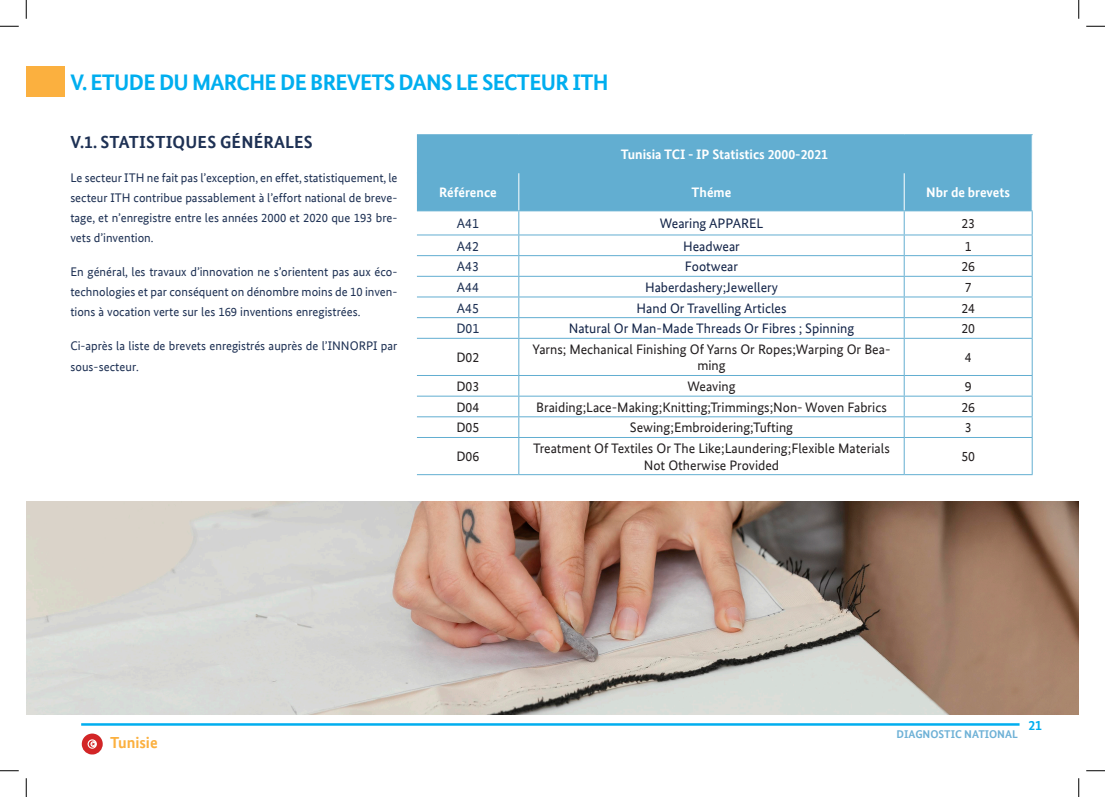
<style>
.page{position:relative;width:1105px;height:797px;background:#fff}
.page>*{position:absolute;margin:0;border:0;box-sizing:border-box;transform-origin:0 0}
.t1{font:700 22.5px "Bundes Sans Office";letter-spacing:-.03em;color:#00aeef}
.t2{font:700 17.5px "Bundes Sans Office";letter-spacing:.01em;color:#1e3154}
.t3{font:700 16px "Bundes Sans Office";color:#fbb03f}
.t4{font:13.75px/16.5px "Bundes Sans Office";color:#231f20;text-align:center}
.t5{font:13.75px "Bundes Sans Office";color:#132448}
.t6{font:700 13.75px "Bundes Sans Office";color:#fff}
.t7{font:13.75px "Bundes Sans Office";color:#1e3154}
.t8{font:700 13.75px "Bundes Sans Office";color:#00aeef}
.t9{font:12.5px/20px "Bundes Sans Office";color:#1e3154;text-align:justify}
.t10{font:700 11.25px "Bundes Sans Office";color:#6eb1d6}
</style>
<div class="page">
<hr style="left:81px;top:723px;width:938px;height:2px;background:#00aeef">
<svg style="left:82px;top:733px;width:21px;height:21px"></svg>
<div style="left:88px;top:739px;width:9px;height:9px;background:#fff;border-radius:50%"></div>
<svg style="left:89px;top:740px;width:6px;height:7px"></svg>
<div style="left:417px;top:135px;width:615px;height:75px;background:#62aed1"></div>
<hr style="left:417px;top:134px;width:102px;height:1px;background:#62aed1">
<hr style="left:519px;top:134px;width:385px;height:1px;background:#62aed1">
<hr style="left:904px;top:134px;width:129px;height:1px;background:#62aed1">
<hr style="left:417px;top:172px;width:102px;height:1px;background:#62aed1">
<hr style="left:519px;top:172px;width:385px;height:1px;background:#62aed1">
<hr style="left:904px;top:172px;width:128px;height:1px;background:#62aed1">
<hr style="left:417px;top:210px;width:102px;height:1px;background:#62aed1">
<hr style="left:519px;top:210px;width:385px;height:1px;background:#62aed1">
<hr style="left:904px;top:210px;width:129px;height:1px;background:#62aed1">
<hr style="left:417px;top:234px;width:102px;height:1px;background:#62aed1">
<hr style="left:519px;top:234px;width:385px;height:1px;background:#62aed1">
<hr style="left:904px;top:234px;width:129px;height:1px;background:#62aed1">
<hr style="left:417px;top:255px;width:102px;height:1px;background:#62aed1">
<hr style="left:519px;top:255px;width:385px;height:1px;background:#62aed1">
<hr style="left:904px;top:255px;width:129px;height:1px;background:#62aed1">
<hr style="left:417px;top:276px;width:102px;height:1px;background:#62aed1">
<hr style="left:519px;top:276px;width:385px;height:1px;background:#62aed1">
<hr style="left:904px;top:276px;width:129px;height:1px;background:#62aed1">
<hr style="left:417px;top:296px;width:102px;height:1px;background:#62aed1">
<hr style="left:519px;top:296px;width:385px;height:1px;background:#62aed1">
<hr style="left:904px;top:296px;width:129px;height:1px;background:#62aed1">
<hr style="left:417px;top:317px;width:102px;height:1px;background:#62aed1">
<hr style="left:519px;top:317px;width:385px;height:1px;background:#62aed1">
<svg style="left:518px;top:211px;width:1px;height:127px"></svg>
<hr style="left:904px;top:317px;width:129px;height:1px;background:#62aed1">
<svg style="left:904px;top:211px;width:1px;height:127px"></svg>
<svg style="left:1032px;top:211px;width:1px;height:127px"></svg>
<hr style="left:417px;top:338px;width:102px;height:1px;background:#62aed1">
<hr style="left:519px;top:338px;width:385px;height:1px;background:#62aed1">
<hr style="left:518px;top:339px;width:1px;height:36px;background:#62aed1">
<hr style="left:904px;top:338px;width:129px;height:1px;background:#62aed1">
<hr style="left:904px;top:339px;width:1px;height:36px;background:#62aed1">
<hr style="left:1032px;top:339px;width:1px;height:36px;background:#62aed1">
<hr style="left:417px;top:375px;width:102px;height:1px;background:#62aed1">
<hr style="left:519px;top:375px;width:385px;height:1px;background:#62aed1">
<hr style="left:904px;top:375px;width:129px;height:1px;background:#62aed1">
<hr style="left:417px;top:395px;width:102px;height:1px;background:#62aed1">
<hr style="left:519px;top:395px;width:385px;height:1px;background:#62aed1">
<hr style="left:904px;top:395px;width:129px;height:1px;background:#62aed1">
<hr style="left:417px;top:416px;width:102px;height:1px;background:#62aed1">
<hr style="left:519px;top:416px;width:385px;height:1px;background:#62aed1">
<svg style="left:518px;top:376px;width:1px;height:61px"></svg>
<hr style="left:904px;top:416px;width:129px;height:1px;background:#62aed1">
<svg style="left:904px;top:376px;width:1px;height:61px"></svg>
<svg style="left:1032px;top:376px;width:1px;height:61px"></svg>
<hr style="left:417px;top:437px;width:102px;height:1px;background:#62aed1">
<hr style="left:519px;top:437px;width:385px;height:1px;background:#62aed1">
<hr style="left:518px;top:438px;width:1px;height:36px;background:#62aed1">
<hr style="left:904px;top:437px;width:129px;height:1px;background:#62aed1">
<hr style="left:904px;top:438px;width:1px;height:36px;background:#62aed1">
<hr style="left:1032px;top:438px;width:1px;height:36px;background:#62aed1">
<hr style="left:417px;top:474px;width:102px;height:1px;background:#62aed1">
<hr style="left:519px;top:474px;width:385px;height:1px;background:#62aed1">
<hr style="left:904px;top:474px;width:129px;height:1px;background:#62aed1">
<hr style="left:518px;top:173px;width:1px;height:37px;background:#fff">
<hr style="left:904px;top:173px;width:1px;height:37px;background:#fff">
<div style="left:26px;top:66px;width:38px;height:31px;background:#fbb03f"></div>
<img style="left:26px;top:501px;width:1053px;height:214px">
<svg style="left:0;top:25px;width:19px;height:2px"></svg>
<svg style="left:1086px;top:25px;width:19px;height:2px"></svg>
<svg style="left:0;top:770px;width:19px;height:1px"></svg>
<svg style="left:1086px;top:770px;width:19px;height:1px"></svg>
<svg style="left:25px;top:0;width:2px;height:19px"></svg>
<svg style="left:25px;top:778px;width:2px;height:19px"></svg>
<svg style="left:1078px;top:0;width:1px;height:19px"></svg>
<svg style="left:1078px;top:778px;width:1px;height:19px"></svg>
<p class="t1" style="left:70px;top:69px;width:540px">V. ETUDE DU MARCHE DE BREVETS DANS LE SECTEUR ITH</p>
<p class="t2" style="left:70px;top:132px;width:244px">V.1. STATISTIQUES GÉNÉRALES</p>
<p class="t9" style="left:70px;top:168px;width:329px">Le secteur ITH ne fait pas l’exception, en effet, statistiquement, le secteur ITH contribue passablement à l’effort national de breve&shy;tage, et n’enregistre entre les années 2000 et 2020 que 193 bre&shy;vets d’invention.</p>
<p class="t9" style="left:70px;top:262px;width:329px">En général, les travaux d’innovation ne s’orientent pas aux éco&shy;technologies et par conséquent on dénombre moins de 10 inven&shy;tions à vocation verte sur les 169 inventions enregistrées.</p>
<p class="t9" style="left:70px;top:336px;width:329px">Ci-après la liste de brevets enregistrés auprès de l’INNORPI par sous-secteur.</p>
<p class="t6" style="left:621px;top:146px;width:209px">Tunisia TCI - IP Statistics 2000-2021</p>
<p class="t6" style="left:439px;top:184px;width:59px">Référence</p>
<p class="t6" style="left:692px;top:184px;width:41px">Théme</p>
<p class="t6" style="left:926px;top:184px;width:85px">Nbr de brevets</p>
<p class="t7" style="left:457px;top:216px;width:24px">A41</p>
<p class="t5" style="left:660px;top:216px;width:105px">Wearing APPAREL</p>
<p class="t4" style="left:961px;top:215px;width:15px">23</p>
<p class="t7" style="left:457px;top:238px;width:24px">A42</p>
<p class="t5" style="left:683px;top:238px;width:58px">Headwear</p>
<p class="t4" style="left:965px;top:238px;width:8px">1</p>
<p class="t7" style="left:457px;top:259px;width:24px">A43</p>
<p class="t5" style="left:685px;top:259px;width:55px">Footwear</p>
<p class="t4" style="left:961px;top:258px;width:15px">26</p>
<p class="t7" style="left:457px;top:279px;width:24px">A44</p>
<p class="t5" style="left:645px;top:279px;width:135px">Haberdashery;Jewellery</p>
<p class="t4" style="left:965px;top:279px;width:8px">7</p>
<p class="t7" style="left:457px;top:300px;width:24px">A45</p>
<p class="t5" style="left:636px;top:300px;width:152px">Hand Or Travelling Articles</p>
<p class="t4" style="left:961px;top:300px;width:15px">24</p>
<p class="t7" style="left:456px;top:321px;width:24px">D01</p>
<p class="t5" style="left:569px;top:321px;width:287px">Natural Or Man-Made Threads Or Fibres ; Spinning</p>
<p class="t4" style="left:961px;top:320px;width:15px">20</p>
<p class="t4" style="left:456px;top:349px;width:24px">D02</p>
<p class="t4" style="left:532px;top:341px;width:360px">Yarns; Mechanical Finishing Of Yarns Or Ropes;Warping Or Bea&shy;ming</p>
<p class="t4" style="left:965px;top:349px;width:8px">4</p>
<p class="t4" style="left:456px;top:378px;width:24px">D03</p>
<p class="t4" style="left:687px;top:378px;width:50px">Weaving</p>
<p class="t4" style="left:965px;top:378px;width:8px">9</p>
<p class="t4" style="left:456px;top:399px;width:24px">D04</p>
<p class="t4" style="left:536px;top:399px;width:352px">Braiding;Lace-Making;Knitting;Trimmings;Non- Woven Fabrics</p>
<p class="t4" style="left:961px;top:399px;width:15px">26</p>
<p class="t4" style="left:456px;top:419px;width:24px">D05</p>
<p class="t4" style="left:630px;top:419px;width:165px">Sewing;Embroidering;Tufting</p>
<p class="t4" style="left:965px;top:419px;width:8px">3</p>
<p class="t4" style="left:456px;top:448px;width:24px">D06</p>
<p class="t4" style="left:533px;top:440px;width:358px">Treatment Of Textiles Or The Like;Laundering;Flexible Materials<br>Not Otherwise Provided</p>
<p class="t4" style="left:961px;top:448px;width:15px">50</p>
<p class="t3" style="left:110px;top:733px;width:49px">Tunisie</p>
<p class="t10" style="left:897px;top:727px;width:123px">DIAGNOSTIC NATIONAL</p>
<p class="t8" style="left:1028px;top:717px;width:15px">21</p>
</div>
